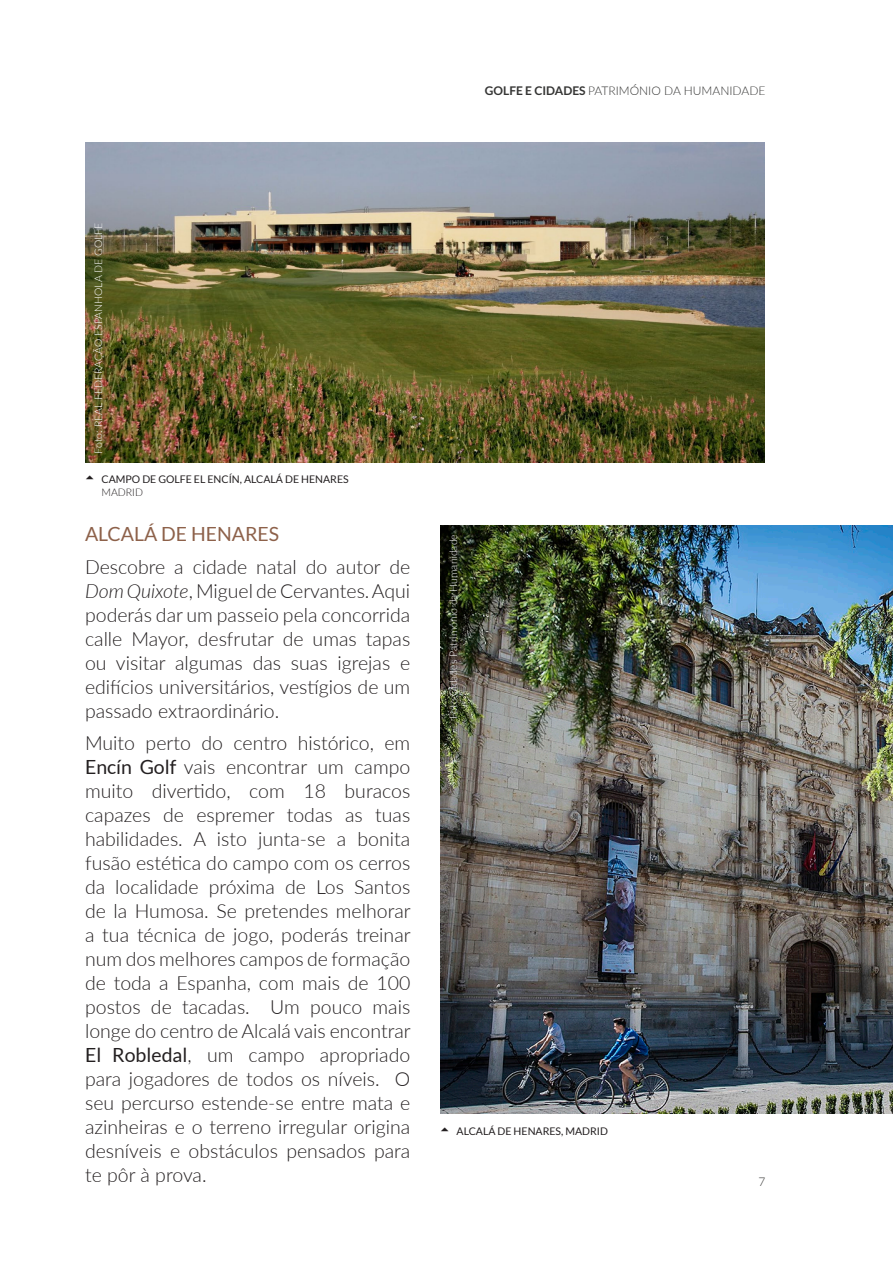
<style>
.page{position:relative;width:893px;height:1263px;background:#fff}
.page>*{position:absolute;margin:0;border:0;box-sizing:border-box;transform-origin:0 0}
.Body{font:300 19.5px/24px "Lato";color:#231f20;text-align:justify}
.t1{font:19.5px "Lato";color:#8d614a}
.t2{font:300 12px "Lato";color:#353534}
.PIE_ARRIBA{font:300 10.5px "Lato";color:#fff}
.t3{font:10.5px "Lato";color:#231f20}
.SUBPIE_ARRIBA{font:300 10.5px "Lato";color:#231f20}
.s1{font-weight:700}
.s2{font-style:italic}
.s3{font-weight:400}
</style>
<div class="page">
<img style="left:440px;top:526px;width:453px;height:587px">
<img style="left:85px;top:142px;width:680px;height:320px">
<hr style="left:0;top:1063px;width:1px;height:200px;background:#161e2e">
<p class="t2" style="left:485px;top:82px;width:282px"><span class="s1">GOLFE E CIDADES</span> PATRIMÓNIO DA HUMANIDADE</p>
<p class="PIE_ARRIBA" style="left:91px;top:453px;width:232px;rotate:-90deg">Foto: REAL FEDERAÇÃO ESPANHOLA DE GOLFE</p>
<p class="t3" style="left:102px;top:474px;width:249px">CAMPO DE GOLFE EL ENCÍN, ALCALÁ DE HENARES</p>
<p class="SUBPIE_ARRIBA" style="left:102px;top:485px;width:43px">MADRID</p>
<h3 class="t1" style="left:85px;top:523px;width:196px">ALCALÁ DE HENARES</h3>
<p class="Body" style="left:85px;top:554px;width:327px">Descobre a cidade natal do autor de <span class="s2">Dom Quixote</span>, Miguel de Cervantes. Aqui poderás dar um passeio pela concorrida calle Mayor, desfrutar de umas tapas ou visitar algumas das suas igrejas e edifícios universitários, vestígios de um passado extraordinário.</p>
<p class="Body" style="left:85px;top:731px;width:327px">Muito perto do centro histórico, em <span class="s3">Encín Golf</span> vais encontrar um campo muito divertido, com 18 buracos capazes de espremer todas as tuas habilidades. A isto junta-se a bonita fusão estética do campo com os cerros da localidade próxima de Los Santos de la Humosa. Se pretendes melhorar a tua técnica de jogo, poderás treinar num dos melhores campos de formação de toda a Espanha, com mais de 100 postos de tacadas. Um pouco mais longe do centro de Alcalá vais encontrar <span class="s3">El Robledal</span>, um campo apropriado para jogadores de todos os níveis. O seu percurso estende-se entre mata e azinheiras e o terreno irregular origina desníveis e obstáculos pensados para te pôr à prova.</p>
<p class="PIE_ARRIBA" style="left:446px;top:719px;width:186px;rotate:-90deg">Foto:Cidades Património da Humanidade</p>
<p class="t3" style="left:457px;top:1125px;width:153px">ALCALÁ DE HENARES, MADRID</p>
<p class="t2" style="left:758px;top:1173px;width:8px">7</p>
</div>
